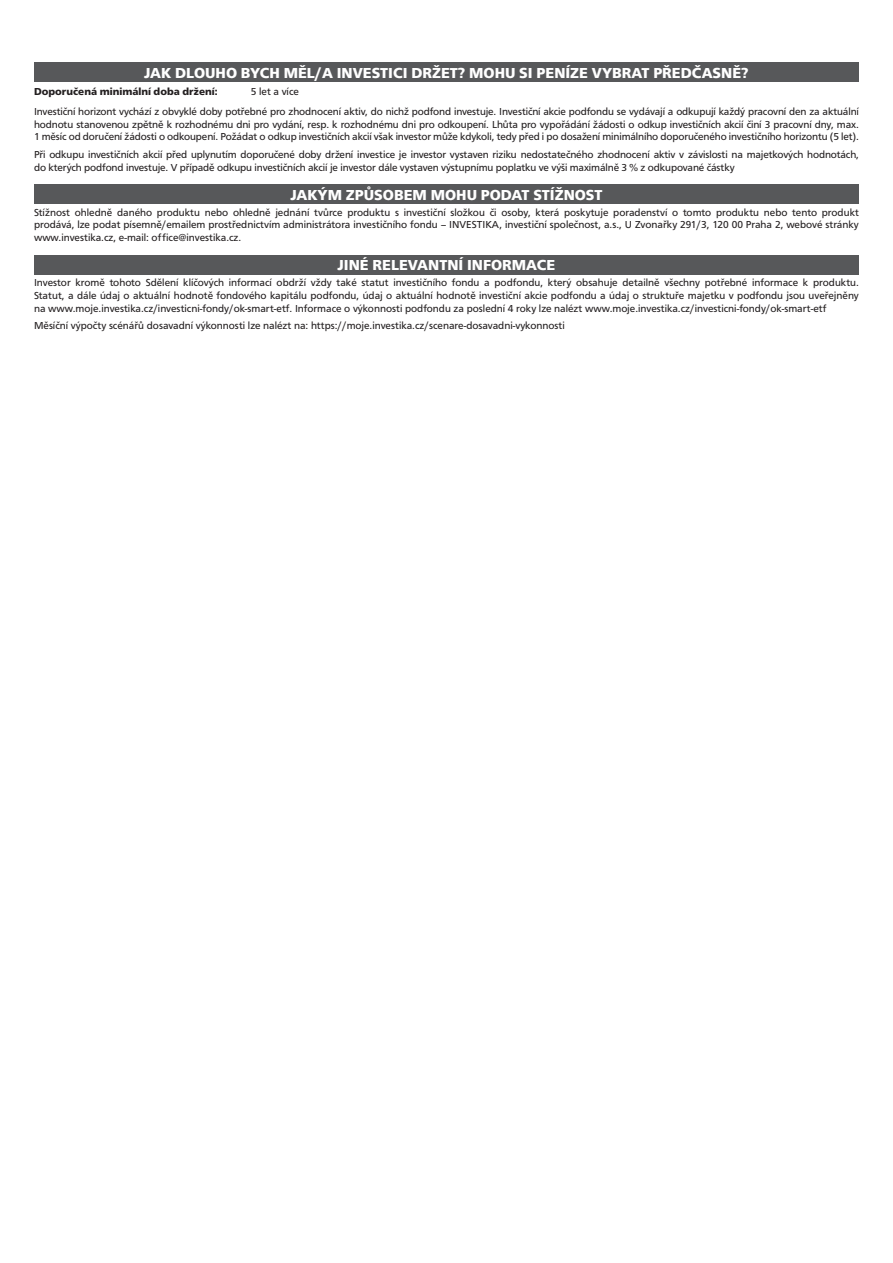
<style>
.page{position:relative;width:893px;height:1263px;background:#fff}
.page>*{position:absolute;margin:0;border:0;box-sizing:border-box;transform-origin:0 0}
.t1{font:700 15px "F015 TOT";color:#fff}
.t2{font:10.5px/12.6px "F015 TOT";letter-spacing:-.01em;color:#231f20}
.t3{font:700 10.5px "F015 TOT";color:#231f20}
</style>
<div class="page">
<div style="left:34px;top:63px;width:825px;height:19px;background:#57585a"></div>
<div style="left:34px;top:185px;width:825px;height:19px;background:#57585a"></div>
<div style="left:34px;top:255px;width:825px;height:20px;background:#57585a"></div>
<h1 class="t1" style="left:144px;top:64px;width:606px">JAK DLOUHO BYCH MĚL/A INVESTICI DRŽET? MOHU SI PENÍZE VYBRAT PŘEDČASNĚ?</h1>
<p class="t3" style="left:34px;top:86px;width:185px">Doporučená minimální doba držení:</p>
<p class="t2" style="left:34px;top:82px;width:826px;line-height:19.8px;text-indent:217px">5 let a více<br>Investiční horizont vychází z obvyklé doby potřebné pro zhodnocení aktiv, do nichž podfond investuje. Investiční akcie podfondu se vydávají a odkupují každý pracovní den za aktuální</p>
<p class="t2" style="left:34px;top:118px;width:826px">hodnotu stanovenou zpětně k rozhodnému dni pro vydání, resp. k rozhodnému dni pro odkoupení. Lhůta pro vypořádání žádosti o odkup investičních akcií činí 3 pracovní dny, max.<br>1 měsíc od doručení žádosti o odkoupení. Požádat o odkup investičních akcií však investor může kdykoli, tedy před i po dosažení minimálního doporučeného investičního horizontu (5 let).</p>
<p class="t2" style="left:34px;top:149px;width:826px">Při odkupu investičních akcií před uplynutím doporučené doby držení investice je investor vystaven riziku nedostatečného zhodnocení aktiv v závislosti na majetkových hodnotách, do kterých podfond investuje. V případě odkupu investičních akcií je investor dále vystaven výstupnímu poplatku ve výši maximálně 3 % z odkupované částky</p>
<h1 class="t1" style="left:290px;top:186px;width:314px">JAKÝM ZPŮSOBEM MOHU PODAT STÍŽNOST</h1>
<p class="t2" style="left:34px;top:206px;width:826px;text-align:justify">Stížnost ohledně daného produktu nebo ohledně jednání tvůrce produktu s investiční složkou či osoby, která poskytuje poradenství o tomto produktu nebo tento produkt prodává, lze podat písemně/emailem prostřednictvím administrátora investičního fondu – INVESTIKA, investiční společnost, a.s., U Zvonařky 291/3, 120 00 Praha 2, webové stránky www.investika.cz, e-mail: office@investika.cz.</p>
<h1 class="t1" style="left:338px;top:257px;width:219px">JINÉ RELEVANTNÍ INFORMACE</h1>
<p class="t2" style="left:34px;top:277px;width:826px;text-align:justify">Investor kromě tohoto Sdělení klíčových informací obdrží vždy také statut investičního fondu a podfondu, který obsahuje detailně všechny potřebné informace k produktu.<br>Statut, a dále údaj o aktuální hodnotě fondového kapitálu podfondu, údaj o aktuální hodnotě investiční akcie podfondu a údaj o struktuře majetku v podfondu jsou uveřejněny na www.moje.investika.cz/investicni-fondy/ok-smart-etf. Informace o výkonnosti podfondu za poslední 4 roky lze nalézt www.moje.investika.cz/investicni-fondy/ok-smart-etf</p>
<p class="t2" style="left:34px;top:319px;width:532px">Měsíční výpočty scénářů dosavadní výkonnosti lze nalézt na: https://moje.investika.cz/scenare-dosavadni-vykonnosti</p>
</div>
